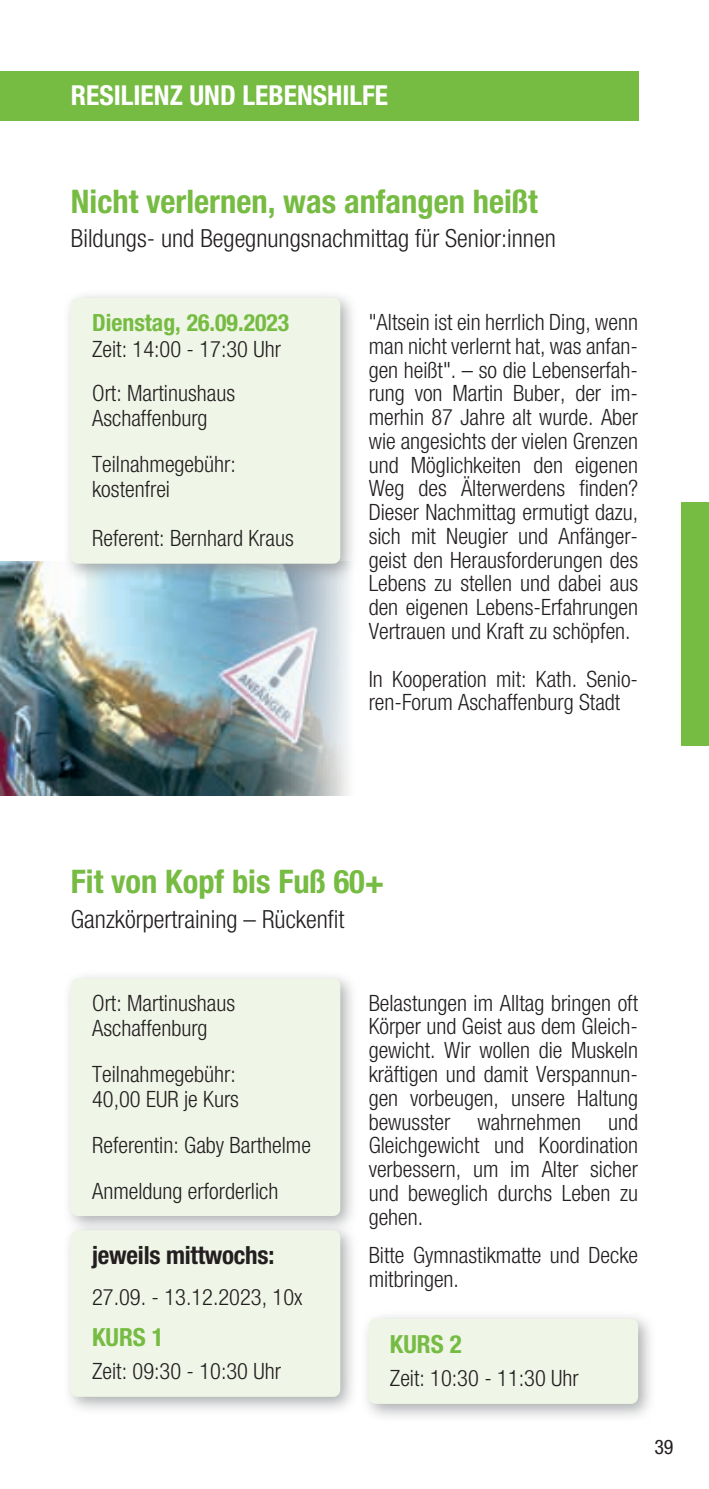
<style>
.page{position:relative;width:709px;height:1489px;background:#fff}
.page>*{position:absolute;margin:0;border:0;box-sizing:border-box;transform-origin:0 0}
.t1{font:32.5px "Helvetica Neue LT 77 Bd Cn";color:#76bb42}
.t2{font:27.5px "Helvetica Neue LT 77 Bd Cn";color:#fff}
.t3{font:25px "Helvetica Neue LT 47 Lt Cn";color:#231f20}
.t4{font:25px "Helvetica Neue LT 77 Bd Cn";letter-spacing:-.01em;color:#231f20}
.t5{font:25px "Helvetica Neue LT 77 Bd Cn";color:#76bb42}
.t6{font:23.75px "Helvetica Neue LT 77 Bd Cn";color:#76bb42}
.t7{font:22.5px/23.8px "Helvetica Neue LT 47 Lt Cn";color:#231f20}
.t8{font:20px "Helvetica Neue LT 57 Cn";color:#231f20}
</style>
<div class="page">
<div style="left:0;top:71px;width:638px;height:49px;background:#76bb42"></div>
<div style="left:680px;top:501px;width:29px;height:244px;background:#76bb42"></div>
<img style="left:0;top:562px;width:349px;height:233px">
<div style="left:62px;top:289px;width:296px;height:293px;background:#939598;opacity:.75"></div>
<div style="left:71px;top:298px;width:269px;height:265px;background:#eff5e7;border-radius:7px"></div>
<div style="left:62px;top:969px;width:296px;height:265px;background:#939598;opacity:.75"></div>
<div style="left:71px;top:978px;width:269px;height:237px;background:#eff5e7;border-radius:7px"></div>
<div style="left:62px;top:1221px;width:296px;height:194px;background:#939598;opacity:.75"></div>
<div style="left:71px;top:1230px;width:269px;height:166px;background:#eff5e7;border-radius:7px"></div>
<div style="left:360px;top:1309px;width:296px;height:113px;background:#939598;opacity:.75"></div>
<div style="left:369px;top:1318px;width:269px;height:85px;background:#eff5e7;border-radius:7px"></div>
<p class="t2" style="left:71px;top:79px;width:319px">RESILIENZ UND LEBENSHILFE</p>
<h1 class="t1" style="left:71px;top:182px;width:468px">Nicht verlernen, was anfangen heißt</h1>
<p class="t3" style="left:71px;top:224px;width:486px">Bildungs- und Begegnungsnachmittag für Senior:innen</p>
<p class="t6" style="left:92px;top:309px;width:199px">Dienstag, 26.09.2023</p>
<p class="t7" style="left:92px;top:336px;width:190px">Zeit: 14:00 - 17:30 Uhr</p>
<p class="t7" style="left:92px;top:380px;width:144px;line-height:25px">Ort: Martinushaus<br>Aschaffenburg</p>
<p class="t7" style="left:92px;top:451px;width:145px;line-height:25px">Teilnahmegebühr: kostenfrei</p>
<p class="t7" style="left:92px;top:526px;width:203px">Referent: Bernhard Kraus</p>
<p class="t7" style="left:369px;top:310px;width:271px;text-align:justify">"Altsein ist ein herrlich Ding, wenn man nicht verlernt hat, was anfan&shy;gen heißt". – so die Lebenserfah&shy;rung von Martin Buber, der im&shy;merhin 87 Jahre alt wurde. Aber wie angesichts der vielen Grenzen und Möglichkeiten den eigenen Weg des Älterwerdens finden?<br>Dieser Nachmittag ermutigt dazu, sich mit Neugier und Anfänger&shy;geist den Herausforderungen des Lebens zu stellen und dabei aus den eigenen Lebens-Erfahrungen Vertrauen und Kraft zu schöpfen.</p>
<p class="t7" style="left:369px;top:666px;width:271px">In Kooperation mit: Kath. Senio&shy;ren-Forum Aschaffenburg Stadt</p>
<h1 class="t1" style="left:71px;top:862px;width:315px">Fit von Kopf bis Fuß 60+</h1>
<p class="t3" style="left:71px;top:904px;width:275px">Ganzkörpertraining – Rückenfit</p>
<p class="t7" style="left:92px;top:990px;width:144px;line-height:25px">Ort: Martinushaus<br>Aschaffenburg</p>
<p class="t7" style="left:92px;top:1061px;width:148px;line-height:25px">Teilnahmegebühr:<br>40,00 EUR je Kurs</p>
<p class="t7" style="left:92px;top:1132px;width:220px">Referentin: Gaby Barthelme</p>
<p class="t7" style="left:92px;top:1178px;width:188px">Anmeldung erforderlich</p>
<p class="t4" style="left:92px;top:1240px;width:184px">jeweils mittwochs:</p>
<p class="t7" style="left:92px;top:1284px;width:212px">27.09. - 13.12.2023, 10x</p>
<p class="t5" style="left:92px;top:1321px;width:73px">KURS 1</p>
<p class="t7" style="left:92px;top:1359px;width:190px">Zeit: 09:30 - 10:30 Uhr</p>
<p class="t7" style="left:369px;top:990px;width:271px;text-align:justify">Belastungen im Alltag bringen oft Körper und Geist aus dem Gleich&shy;gewicht. Wir wollen die Muskeln kräftigen und damit Verspannun&shy;gen vorbeugen, unsere Haltung bewusster wahrnehmen und Gleichgewicht und Koordination verbessern, um im Alter sicher und beweglich durchs Leben zu gehen.</p>
<p class="t7" style="left:369px;top:1243px;width:271px">Bitte Gymnastikmatte und Decke mitbringen.</p>
<p class="t5" style="left:390px;top:1328px;width:73px">KURS 2</p>
<p class="t7" style="left:390px;top:1366px;width:190px">Zeit: 10:30 - 11:30 Uhr</p>
<p class="t8" style="left:654px;top:1434px;width:21px">39</p>
</div>
